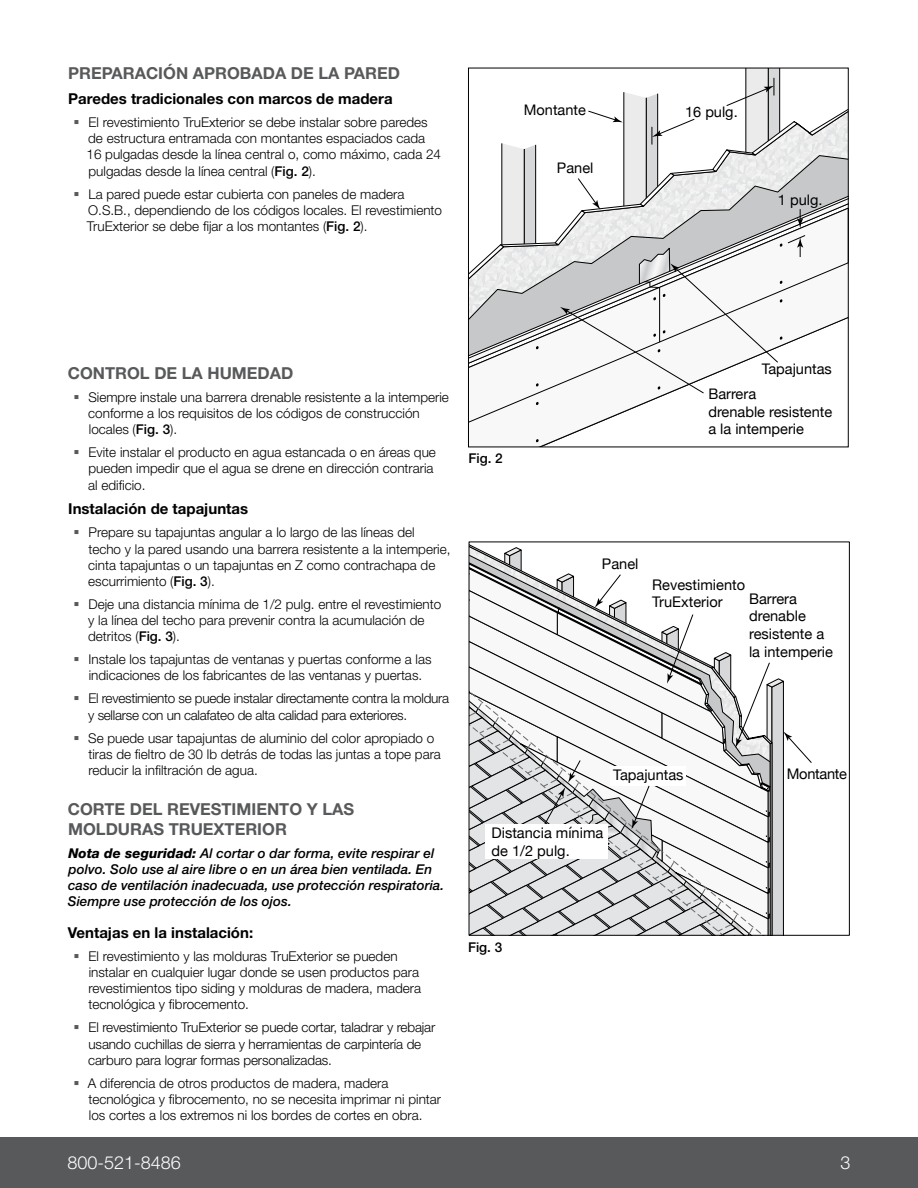
<style>
.page{position:relative;width:918px;height:1188px;background:#fff}
.page>*{position:absolute;margin:0;border:0;box-sizing:border-box;transform-origin:0 0}
.t1{font:300 18px "Helvetica Neue LT Std";color:#fff}
.t2{font:700 16.5px/19.8px "Helvetica Neue LT Std";color:#58595b}
.t3{font:700 15px "Helvetica Neue LT Std";color:#000}
.t4{font:14.7px/17.5px "Helvetica Neue";color:#000}
.t5{font:14.7px "Helvetica Neue";letter-spacing:-.02em;color:#000}
.t6{font:14.55px/17.5px "Helvetica Neue";color:#000}
.t7{font:300 13.5px/16.2px "Helvetica Neue LT Std";color:#000}
.t8{font:italic 500 13.5px/16.2px "Helvetica Neue LT Std";color:#000}
.t9{font:300 13.5px/16.2px "Helvetica Neue LT Std";letter-spacing:-.02em;color:#000}
.t10{font:500 13.5px "Helvetica Neue LT Std";color:#000}
.s1{font-weight:500}
.s2{font-weight:800}
</style>
<div class="page">
<div style="left:0;top:1137px;width:918px;height:51px;background:#58595b"></div>
<svg style="left:471px;top:545px;width:341px;height:389px"></svg>
<div style="left:469px;top:542px;width:381px;height:394px;border:1px solid #000"></div>
<svg style="left:470px;top:70px;width:377px;height:375px"></svg>
<div style="left:468px;top:68px;width:381px;height:379px;border:1px solid #000"></div>
<p class="t2" style="left:68px;top:63px;width:333px">PREPARACIÓN APROBADA DE LA PARED</p>
<p class="t3" style="left:68px;top:89px;width:326px">Paredes tradicionales con marcos de madera</p>
<p class="t7" style="left:87px;top:114px;width:356px">El revestimiento TruExterior se debe instalar sobre paredes de estructura entramada con montantes espaciados cada 16 pulgadas desde la línea central o, como máximo, cada 24 pulgadas desde la línea central (<span class="s1">Fig. 2</span>).</p>
<p class="t7" style="left:87px;top:185px;width:357px">La pared puede estar cubierta con paneles de madera<br>O.S.B., dependiendo de los códigos locales. El revestimiento<br>TruExterior se debe fijar a los montantes (<span class="s1">Fig. 2</span>).</p>
<p class="t6" style="left:524px;top:102px;width:64px">Montante</p>
<p class="t6" style="left:557px;top:160px;width:38px">Panel</p>
<p class="t6" style="left:685px;top:104px;width:54px">16 pulg.</p>
<p class="t6" style="left:778px;top:192px;width:46px">1 pulg.</p>
<p class="t2" style="left:68px;top:363px;width:227px">CONTROL DE LA HUMEDAD</p>
<p class="t7" style="left:88px;top:389px;width:362px">Siempre instale una barrera drenable resistente a la intemperie conforme a los requisitos de los códigos de construcción locales (<span class="s1">Fig. 3</span>).</p>
<p class="t7" style="left:88px;top:444px;width:349px">Evite instalar el producto en agua estancada o en áreas que pueden impedir que el agua se drene en dirección contraria al edificio.</p>
<p class="t3" style="left:68px;top:500px;width:181px">Instalación de tapajuntas</p>
<p class="t7" style="left:88px;top:524px;width:364px">Prepare su tapajuntas angular a lo largo de las líneas del<br>techo y la pared usando una barrera resistente a la intemperie, cinta tapajuntas o un tapajuntas en Z como contrachapa de escurrimiento (<span class="s1">Fig. 3</span>).</p>
<p class="t7" style="left:88px;top:596px;width:355px">Deje una distancia mínima de 1/2 pulg. entre el revestimiento y la línea del techo para prevenir contra la acumulación de detritos (<span class="s1">Fig. 3</span>).</p>
<p class="t7" style="left:88px;top:651px;width:345px">Instale los tapajuntas de ventanas y puertas conforme a las indicaciones de los fabricantes de las ventanas y puertas.</p>
<p class="t9" style="left:88px;top:690px;width:362px">El revestimiento se puede instalar directamente contra la moldura y sellarse con un calafateo de alta calidad para exteriores.</p>
<p class="t7" style="left:88px;top:729px;width:354px">Se puede usar tapajuntas de aluminio del color apropiado o tiras de fieltro de 30 lb detrás de todas las juntas a tope para reducir la infiltración de agua.</p>
<p class="t2" style="left:68px;top:799px;width:288px">CORTE DEL REVESTIMIENTO Y LAS<br>MOLDURAS TRUEXTERIOR</p>
<p class="t8" style="left:68px;top:845px;width:378px"><span class="s2">Nota de seguridad:</span> Al cortar o dar forma, evite respirar el polvo. Solo use al aire libre o en un área bien ventilada. En caso de ventilación inadecuada, use protección respiratoria.<br>Siempre use protección de los ojos.</p>
<p class="t3" style="left:68px;top:923px;width:187px">Ventajas en la instalación:</p>
<p class="t7" style="left:88px;top:948px;width:334px">El revestimiento y las molduras TruExterior se pueden instalar en cualquier lugar donde se usen productos para revestimientos tipo siding y molduras de madera, madera tecnológica y fibrocemento.</p>
<p class="t7" style="left:88px;top:1019px;width:349px">El revestimiento TruExterior se puede cortar, taladrar y rebajar usando cuchillas de sierra y herramientas de carpintería de carburo para lograr formas personalizadas.</p>
<p class="t7" style="left:88px;top:1075px;width:355px">A diferencia de otros productos de madera, madera tecnológica y fibrocemento, no se necesita imprimar ni pintar los cortes a los extremos ni los bordes de cortes en obra.</p>
<p class="t6" style="left:762px;top:361px;width:72px">Tapajuntas</p>
<p class="t10" style="left:468px;top:450px;width:36px">Fig. 2</p>
<p class="t6" style="left:708px;top:386px;width:125px">Barrera<br>drenable resistente a la intemperie</p>
<p class="t4" style="left:602px;top:556px;width:38px">Panel</p>
<p class="t4" style="left:652px;top:577px;width:94px">Revestimiento<br>TruExterior</p>
<p class="t4" style="left:749px;top:591px;width:85px">Barrera drenable resistente a la intemperie</p>
<p class="t4" style="left:613px;top:767px;width:72px">Tapajuntas</p>
<p class="t5" style="left:787px;top:763px;width:62px">Montante</p>
<p class="t4" style="left:492px;top:825px;width:113px">Distancia mínima de 1/2 pulg.</p>
<p class="t10" style="left:468px;top:939px;width:36px">Fig. 3</p>
<h1 class="t1" style="left:68px;top:1152px;width:115px">800-521-8486</h1>
<h1 class="t1" style="left:840px;top:1152px;width:12px">3</h1>
</div>
